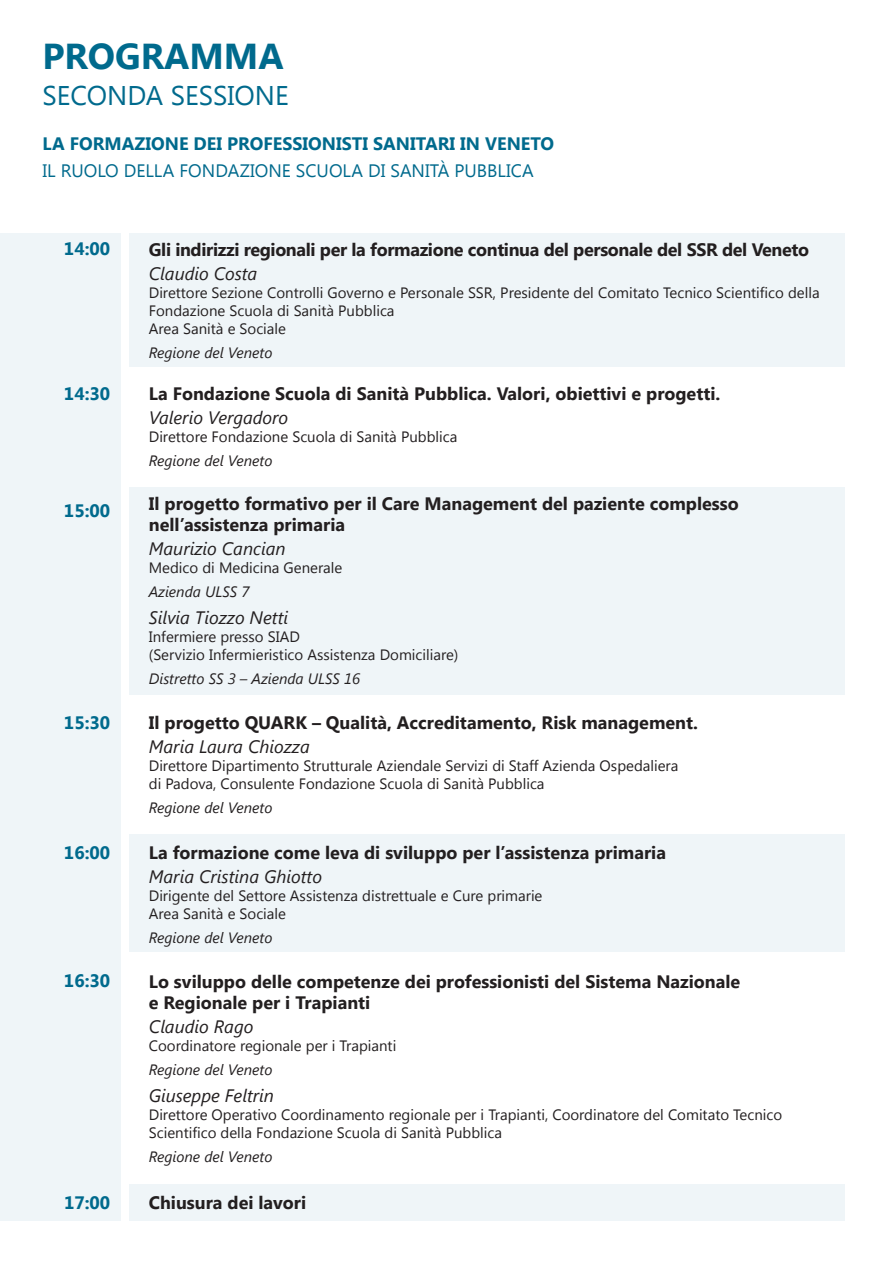
<style>
.page{position:relative;width:893px;height:1263px;background:#fff}
.page>*{position:absolute;margin:0;border:0;box-sizing:border-box;transform-origin:0 0}
.t1{font:700 36px "Segoe UI";color:#006a8d}
.t2{font:27px "Segoe UI";color:#006a8d}
.t3{font:700 18px/21.6px "Segoe UI";color:#231f20}
.t4{font:italic 18px "Segoe UI";color:#231f20}
.t5{font:700 18px "Segoe UI";color:#006a8d}
.t6{font:700 18px "Segoe UI";letter-spacing:-.02em;color:#231f20}
.t7{font:18px "Segoe UI";color:#006a8d}
.t8{font:15px/18px "Segoe UI";color:#231f20}
.t9{font:italic 15px "Segoe UI";color:#231f20}
</style>
<div class="page">
<div style="left:130px;top:233px;width:715px;height:134px;background:#eff5f8"></div>
<div style="left:130px;top:487px;width:715px;height:208px;background:#eff5f8"></div>
<div style="left:130px;top:835px;width:715px;height:117px;background:#eff5f8"></div>
<div style="left:0;top:233px;width:121px;height:987px;background:#eff5f8"></div>
<div style="left:130px;top:1184px;width:715px;height:36px;background:#eff5f8"></div>
<h1 class="t1" style="left:43px;top:30px;width:243px">PROGRAMMA</h1>
<h2 class="t2" style="left:43px;top:76px;width:248px">SECONDA SESSIONE</h2>
<p class="t5" style="left:43px;top:130px;width:513px">LA FORMAZIONE DEI PROFESSIONISTI SANITARI IN VENETO</p>
<p class="t7" style="left:43px;top:158px;width:493px">IL RUOLO DELLA FONDAZIONE SCUOLA DI SANITÀ PUBBLICA</p>
<p class="t5" style="left:64px;top:236px;width:48px">14:00</p>
<p class="t5" style="left:64px;top:381px;width:48px">14:30</p>
<p class="t5" style="left:64px;top:498px;width:48px">15:00</p>
<p class="t5" style="left:64px;top:710px;width:48px">15:30</p>
<p class="t5" style="left:64px;top:840px;width:48px">16:00</p>
<p class="t5" style="left:64px;top:967px;width:48px">16:30</p>
<p class="t6" style="left:149px;top:237px;width:662px">Gli indirizzi regionali per la formazione continua del personale del SSR del Veneto</p>
<p class="t4" style="left:149px;top:261px;width:110px">Claudio Costa</p>
<p class="t8" style="left:149px;top:283px;width:672px">Direttore Sezione Controlli Governo e Personale SSR, Presidente del Comitato Tecnico Scientifico della<br>Fondazione Scuola di Sanità Pubblica<br>Area Sanità e Sociale</p>
<p class="t9" style="left:149px;top:342px;width:125px">Regione del Veneto</p>
<p class="t3" style="left:149px;top:382px;width:573px">La Fondazione Scuola di Sanità Pubblica. Valori, obiettivi e progetti.</p>
<p class="t4" style="left:149px;top:405px;width:141px">Valerio Vergadoro</p>
<p class="t8" style="left:149px;top:427px;width:310px">Direttore Fondazione Scuola di Sanità Pubblica</p>
<p class="t9" style="left:149px;top:450px;width:125px">Regione del Veneto</p>
<p class="t3" style="left:149px;top:491px;width:591px">Il progetto formativo per il Care Management del paziente complesso nell’assistenza primaria</p>
<p class="t4" style="left:149px;top:536px;width:138px">Maurizio Cancian</p>
<p class="t8" style="left:149px;top:558px;width:195px">Medico di Medicina Generale</p>
<p class="t9" style="left:149px;top:582px;width:102px">Azienda ULSS 7</p>
<p class="t4" style="left:149px;top:605px;width:141px">Silvia Tiozzo Netti</p>
<p class="t8" style="left:149px;top:627px;width:311px">Infermiere presso SIAD<br>(Servizio Infermieristico Assistenza Domiciliare)</p>
<p class="t9" style="left:149px;top:669px;width:213px">Distretto SS 3 – Azienda ULSS 16</p>
<p class="t3" style="left:149px;top:711px;width:551px">Il progetto QUARK – Qualità, Accreditamento, Risk management.</p>
<p class="t4" style="left:149px;top:734px;width:163px">Maria Laura Chiozza</p>
<p class="t8" style="left:149px;top:756px;width:531px">Direttore Dipartimento Strutturale Aziendale Servizi di Staff Azienda Ospedaliera di Padova, Consulente Fondazione Scuola di Sanità Pubblica</p>
<p class="t9" style="left:149px;top:798px;width:125px">Regione del Veneto</p>
<p class="t3" style="left:149px;top:841px;width:519px">La formazione come leva di sviluppo per l’assistenza primaria</p>
<p class="t4" style="left:149px;top:864px;width:175px">Maria Cristina Ghiotto</p>
<p class="t8" style="left:149px;top:886px;width:395px">Dirigente del Settore Assistenza distrettuale e Cure primarie<br>Area Sanità e Sociale</p>
<p class="t9" style="left:149px;top:927px;width:125px">Regione del Veneto</p>
<p class="t3" style="left:149px;top:969px;width:593px">Lo sviluppo delle competenze dei professionisti del Sistema Nazionale e Regionale per i Trapianti</p>
<p class="t4" style="left:149px;top:1014px;width:106px">Claudio Rago</p>
<p class="t8" style="left:149px;top:1036px;width:249px">Coordinatore regionale per i Trapianti</p>
<p class="t9" style="left:149px;top:1059px;width:125px">Regione del Veneto</p>
<p class="t4" style="left:149px;top:1083px;width:127px">Giuseppe Feltrin</p>
<p class="t8" style="left:149px;top:1105px;width:635px">Direttore Operativo Coordinamento regionale per i Trapianti, Coordinatore del Comitato Tecnico<br>Scientifico della Fondazione Scuola di Sanità Pubblica</p>
<p class="t9" style="left:149px;top:1146px;width:125px">Regione del Veneto</p>
<p class="t5" style="left:64px;top:1190px;width:48px">17:00</p>
<p class="t3" style="left:149px;top:1191px;width:159px">Chiusura dei lavori</p>
</div>
